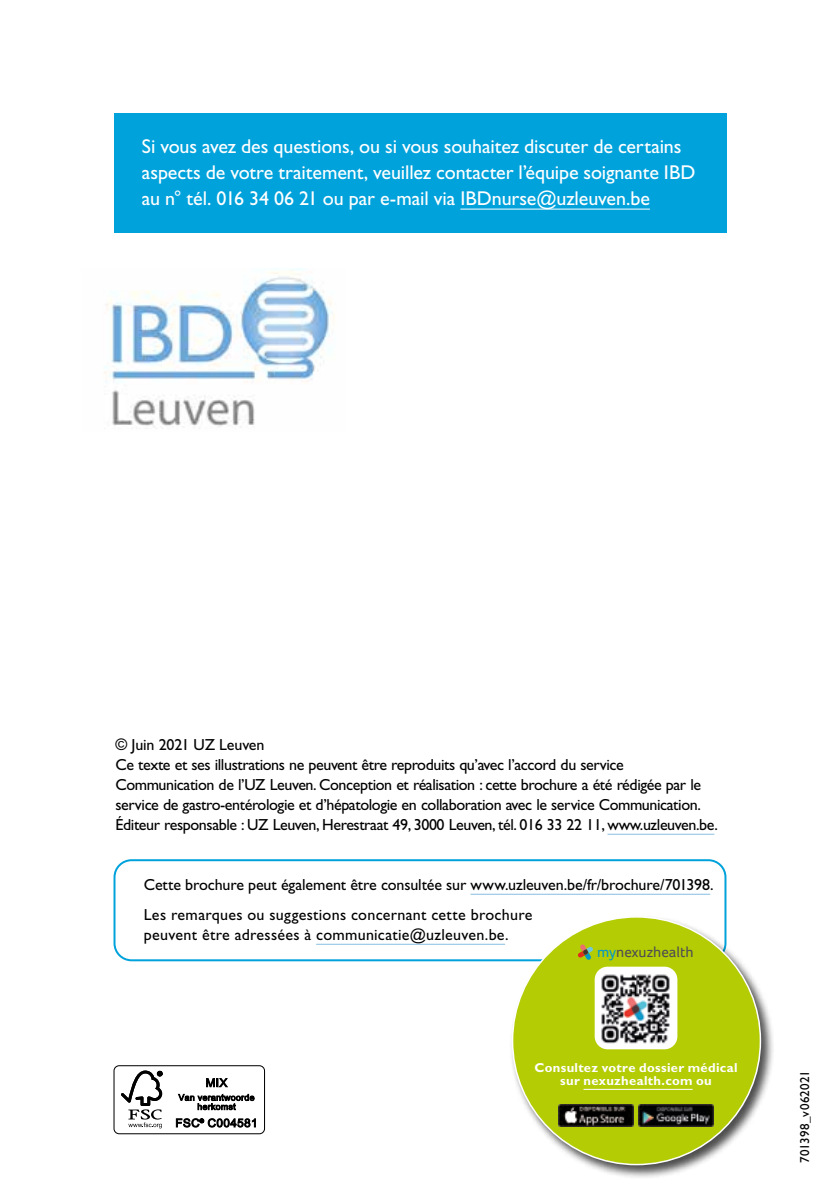
<style>
.page{position:relative;width:840px;height:1191px;background:#fff}
.page>*{position:absolute;margin:0;border:0;box-sizing:border-box;transform-origin:0 0}
.t1{font:20px/26px "Gill Sans Std";letter-spacing:-.005em;color:#fff}
.t2{font:16px/20px "Gill Sans Std";letter-spacing:-.025em;color:#000}
.t3{font:16px/30px "Gill Sans Std";letter-spacing:-.005em;color:#000}
.t4{font:16px "Gill Sans Std";letter-spacing:.015em;color:#000}
.t5{font:15px "Foco";color:#4c4c54}
.t6{font:700 13px/13px "Gill Sans Std";letter-spacing:.025em;color:#fff;text-align:center}
.t7{font:13px "Gill Sans Std";letter-spacing:.005em;color:#000}
.s1{color:#0197ca}
</style>
<div class="page">
<div style="left:113px;top:113px;width:613px;height:119px;background:#00a2dc"></div>
<hr style="left:460px;top:209px;width:189px;height:1px;background:#fff">
<img style="left:104px;top:268px;width:230px;height:161px">
<hr style="left:607px;top:834px;width:107px;height:1px;background:#88bee1">
<hr style="left:470px;top:894px;width:239px;height:1px;background:#88bee1">
<hr style="left:316px;top:944px;width:189px;height:1px;background:#88bee1">
<div style="left:113px;top:859px;width:613px;height:102px;border:2px solid #00a2dc;border-radius:17px"></div>
<div style="left:508px;top:914px;width:266px;height:265px;background:#000;opacity:.7"></div>
<div style="left:512px;top:917px;width:248px;height:247px;background:#b4cc04;border-radius:50%"></div>
<svg style="left:578px;top:944px;width:14px;height:15px"></svg>
<hr style="left:583px;top:1089px;width:109px;height:1px;background:#fff">
<img style="left:594px;top:966px;width:83px;height:83px">
<img style="left:558px;top:1104px;width:75px;height:22px">
<img style="left:638px;top:1104px;width:75px;height:22px">
<div style="left:113px;top:1065px;width:152px;height:69px;border:1px solid #000;border-radius:5px"></div>
<svg style="left:121px;top:1070px;width:41px;height:58px"></svg>
<svg style="left:206px;top:1078px;width:22px;height:10px"></svg>
<svg style="left:178px;top:1094px;width:76px;height:16px"></svg>
<svg style="left:176px;top:1118px;width:80px;height:9px"></svg>
<p class="t1" style="left:142px;top:133px;width:554px">Si vous avez des questions, ou si vous souhaitez discuter de certains aspects de votre traitement, veuillez contacter l’équipe soignante IBD au n° tél. 016 34 06 21 ou par e-mail via IBDnurse@uzleuven.be</p>
<p class="t2" style="left:115px;top:735px;width:603px">© Juin 2021 UZ Leuven<br>Ce texte et ses illustrations ne peuvent être reproduits qu’avec l’accord du service Communication de l’UZ Leuven. Conception et réalisation : cette brochure a été rédigée par le service de gastro-entérologie et d’hépatologie en collaboration avec le service Communication.<br>Éditeur responsable : UZ Leuven, Herestraat 49, 3000 Leuven, tél. 016 33 22 11, www.uzleuven.be.</p>
<p class="t3" style="left:144px;top:870px;width:571px">Cette brochure peut également être consultée sur www.uzleuven.be/fr/brochure/701398.<br>Les remarques ou suggestions concernant cette brochure</p>
<p class="t4" style="left:144px;top:925px;width:366px">peuvent être adressées à communicatie@uzleuven.be.</p>
<p class="t5" style="left:597px;top:943px;width:98px"><span class="s1">my</span>nexuzhealth</p>
<p class="t6" style="left:534px;top:1061px;width:204px">Consultez votre dossier médical sur nexuzhealth.com ou</p>
<p class="t7" style="left:796px;top:1162px;width:94px;rotate:-90deg">701398_v062021</p>
</div>
